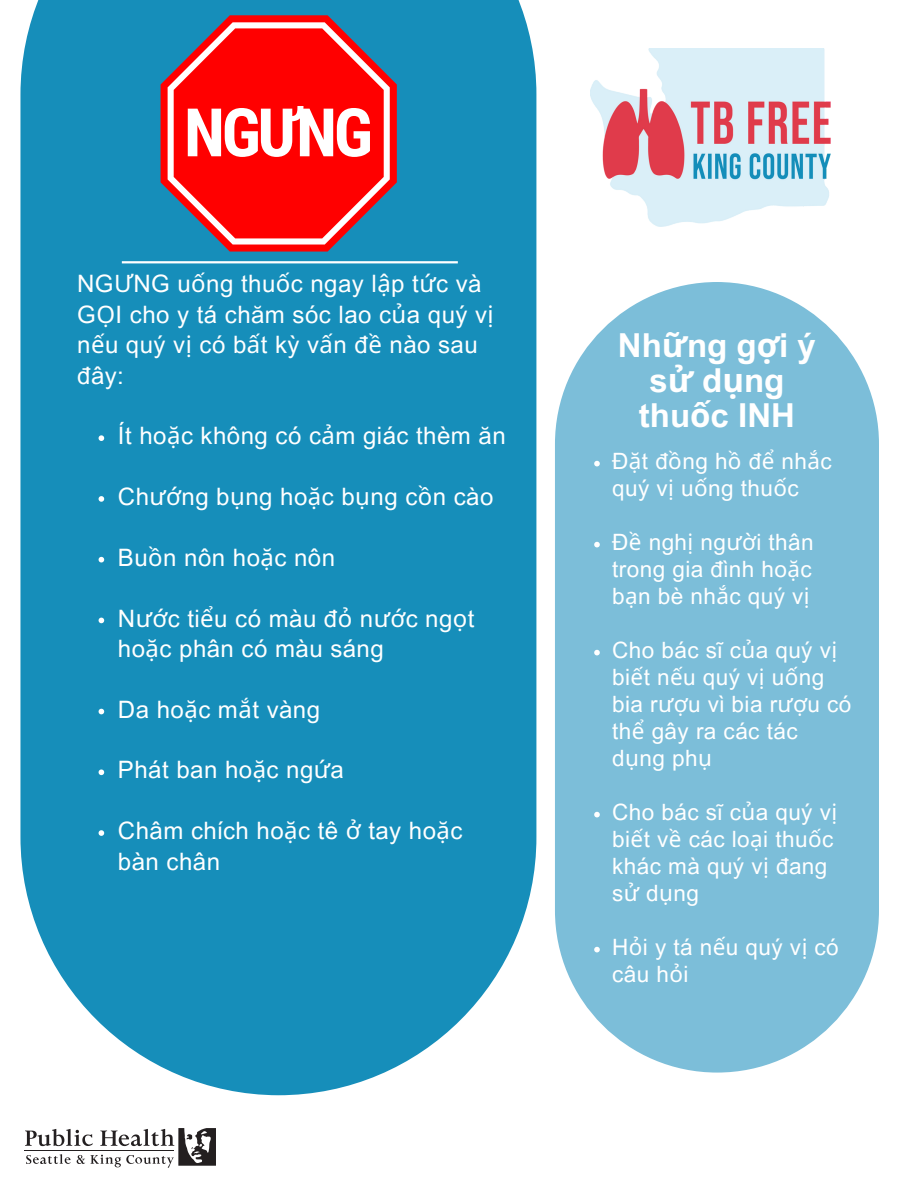
<style>
.page{position:relative;width:918px;height:1188px;background:#fff}
.page>*{position:absolute;margin:0;border:0;box-sizing:border-box;transform-origin:0 0}
.t1{font:700 67.05px "Roboto Condensed";letter-spacing:-.05em;color:#fff}
.t2{font:700 33px/34.8px "Arial MT Pro";color:#fff;text-align:center}
.t3{font:24px/30.3px "Arial MT Pro";letter-spacing:.02em;color:#fff}
.t4{font:22.5px/27px "Arial MT Pro";letter-spacing:.02em;color:#fff}
.s1{font-family:"Noto Sans"}
</style>
<div class="page">
<div style="left:555px;top:282px;width:324px;height:791px;background:#7cbed9;border-radius:162px"></div>
<div style="left:20px;top:0;width:516px;height:1095px;background:#168eba"></div>
<hr style="left:122px;top:261px;width:336px;height:2px;background:#fff">
<img style="left:591px;top:48px;width:240px;height:178px">
<svg style="left:25px;top:1128px;width:191px;height:40px"></svg>
<hr style="left:25px;top:1150px;width:149px;height:1px;background:#231f20">
<svg style="left:161px;top:15px;width:236px;height:237px;background:#7c5069"></svg>
<svg style="left:168px;top:22px;width:222px;height:223px;background:#d33c44"></svg>
<svg style="left:99px;top:435px;width:5px;height:6px"></svg>
<svg style="left:99px;top:496px;width:5px;height:6px"></svg>
<svg style="left:99px;top:557px;width:5px;height:5px"></svg>
<svg style="left:99px;top:618px;width:5px;height:5px"></svg>
<svg style="left:99px;top:709px;width:5px;height:5px"></svg>
<svg style="left:99px;top:769px;width:5px;height:6px"></svg>
<svg style="left:99px;top:830px;width:5px;height:6px"></svg>
<svg style="left:594px;top:461px;width:6px;height:5px"></svg>
<svg style="left:594px;top:542px;width:6px;height:5px"></svg>
<svg style="left:594px;top:650px;width:6px;height:5px"></svg>
<svg style="left:594px;top:812px;width:6px;height:5px"></svg>
<svg style="left:594px;top:947px;width:6px;height:5px"></svg>
<div style="left:178px;top:92px;width:201px;height:84px;background:#f00"></div>
<p class="t1" style="left:184px;top:94px;width:190px">NGƯNG</p>
<p class="t3" style="left:77px;top:272px;width:418px">NG<span class="s1">Ư</span>NG u<span class="s1">ố</span>ng thu<span class="s1">ố</span>c ngay l<span class="s1">ậ</span>p t<span class="s1">ứ</span>c và<br>G<span class="s1">Ọ</span>I cho y tá chăm sóc lao c<span class="s1">ủ</span>a quý v<span class="s1">ị </span>n<span class="s1">ế</span>u quý v<span class="s1">ị</span> có b<span class="s1">ấ</span>t kỳ v<span class="s1">ấ</span>n đ<span class="s1">ề</span> nào sau đây:</p>
<p class="t3" style="left:118px;top:424px;width:389px">Ít ho<span class="s1">ặ</span>c không có c<span class="s1">ả</span>m giác thèm ăn</p>
<p class="t3" style="left:118px;top:485px;width:377px">Ch<span class="s1">ướ</span>ng b<span class="s1">ụ</span>ng ho<span class="s1">ặ</span>c b<span class="s1">ụ</span>ng c<span class="s1">ồ</span>n cào</p>
<p class="t3" style="left:118px;top:545px;width:219px">Bu<span class="s1">ồ</span>n nôn ho<span class="s1">ặ</span>c nôn</p>
<p class="t3" style="left:118px;top:606px;width:358px">N<span class="s1">ướ</span>c ti<span class="s1">ể</span>u có màu đ<span class="s1">ỏ</span> n<span class="s1">ướ</span>c ng<span class="s1">ọ</span>t ho<span class="s1">ặ</span>c phân có màu sáng</p>
<p class="t3" style="left:118px;top:697px;width:204px">Da ho<span class="s1">ặ</span>c m<span class="s1">ắ</span>t vàng</p>
<p class="t3" style="left:118px;top:758px;width:227px">Phát ban ho<span class="s1">ặ</span>c ng<span class="s1">ứ</span>a</p>
<p class="t3" style="left:118px;top:819px;width:346px">Châm chích ho<span class="s1">ặ</span>c tê <span class="s1">ở</span> tay ho<span class="s1">ặ</span>c bàn chân</p>
<p class="t2" style="left:618px;top:332px;width:200px">Nh<span class="s1">ữ</span>ng g<span class="s1">ợ</span>i ý s<span class="s1">ử</span> d<span class="s1">ụ</span>ng thu<span class="s1">ố</span>c INH</p>
<p class="t4" style="left:612px;top:450px;width:221px">Đ<span class="s1">ặ</span>t đ<span class="s1">ồ</span>ng h<span class="s1">ồ</span> đ<span class="s1">ể</span> nh<span class="s1">ắ</span>c quý v<span class="s1">ị</span> u<span class="s1">ố</span>ng thu<span class="s1">ố</span>c</p>
<p class="t4" style="left:612px;top:531px;width:203px;text-align:justify">Đ<span class="s1">ề</span> ngh<span class="s1">ị</span> ng<span class="s1">ườ</span>i thân trong gia đình ho<span class="s1">ặ</span>c b<span class="s1">ạ</span>n bè nh<span class="s1">ắ</span>c quý v<span class="s1">ị</span></p>
<p class="t4" style="left:612px;top:639px;width:241px">Cho bác sĩ c<span class="s1">ủ</span>a quý v<span class="s1">ị </span>bi<span class="s1">ế</span>t n<span class="s1">ế</span>u quý v<span class="s1">ị</span> u<span class="s1">ố</span>ng bia r<span class="s1">ượ</span>u vì bia r<span class="s1">ượ</span>u có th<span class="s1">ể</span> gây ra các tác d<span class="s1">ụ</span>ng ph<span class="s1">ụ</span></p>
<p class="t4" style="left:612px;top:801px;width:227px">Cho bác sĩ c<span class="s1">ủ</span>a quý v<span class="s1">ị </span>bi<span class="s1">ế</span>t v<span class="s1">ề</span> các lo<span class="s1">ạ</span>i thu<span class="s1">ố</span>c khác mà quý v<span class="s1">ị</span> đang s<span class="s1">ử</span> d<span class="s1">ụ</span>ng</p>
<p class="t4" style="left:612px;top:936px;width:228px">H<span class="s1">ỏ</span>i y tá n<span class="s1">ế</span>u quý v<span class="s1">ị</span> có câu h<span class="s1">ỏ</span>i</p>
</div>
